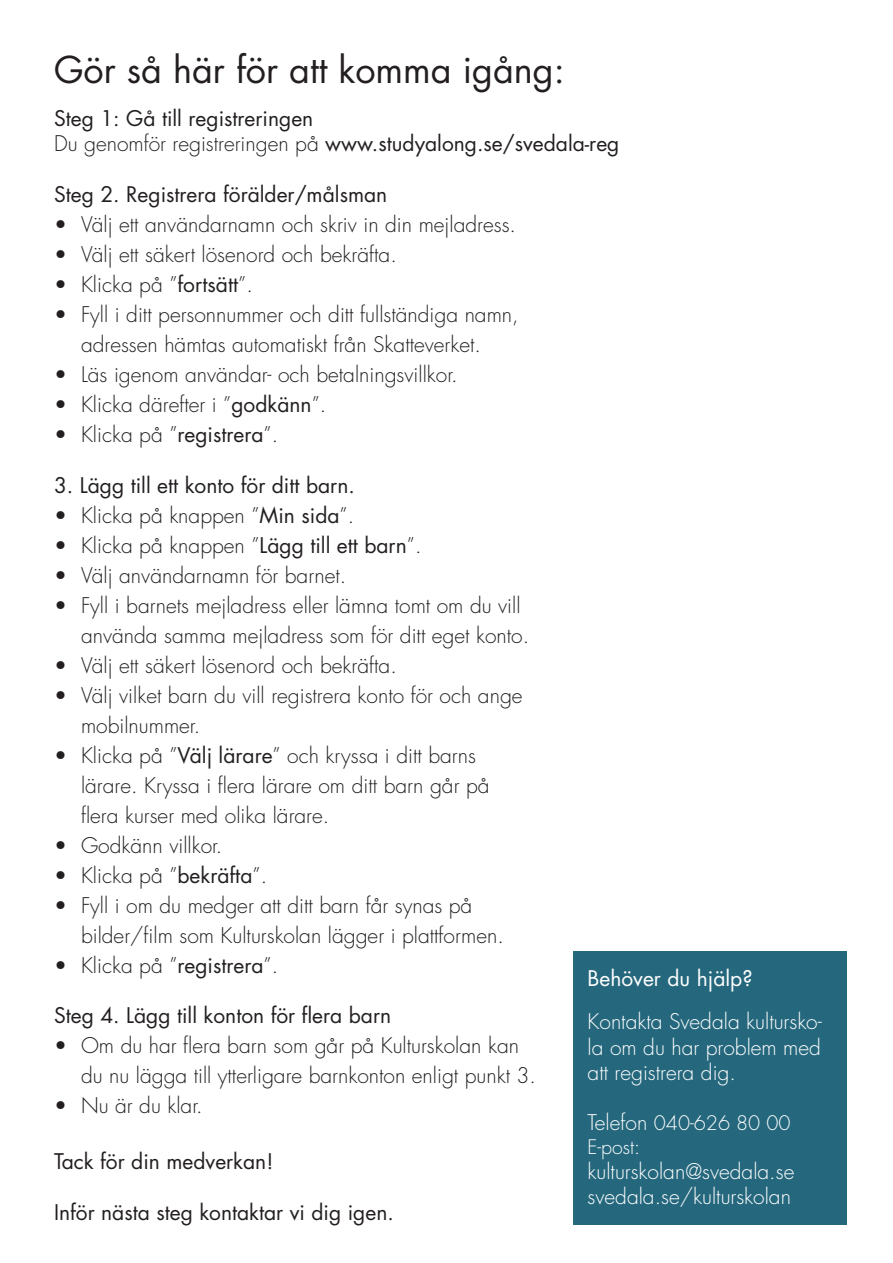
<style>
.page{position:relative;width:893px;height:1263px;background:#fff}
.page>*{position:absolute;margin:0;border:0;box-sizing:border-box;transform-origin:0 0}
.t1{font:36px "Futura Std";color:#231f20}
.t2{font:300 21px/30px "Futura Std";color:#231f20}
.t3{font:21px "Futura Std";color:#231f20}
.t4{font:300 21px/25.2px "Futura Std";color:#fff;text-align:justify}
.t5{font:21px "Futura Std";color:#fff}
.t6{font:300 19.5px/23.4px "Futura Std";color:#fff}
.s1{font-weight:300}
.s2{font-weight:400}
.s3{font-size:21px}
</style>
<div class="page">
<div style="left:574px;top:951px;width:273px;height:273px;background:#25687d"></div>
<p class="t1" style="left:54px;top:47px;width:512px">Gör så här för att komma igång:</p>
<p class="t3" style="left:54px;top:105px;width:261px">Steg 1: Gå till registreringen</p>
<p class="t3" style="left:54px;top:130px;width:567px"><span class="s1">Du genomför registreringen på</span> www.studyalong.se/svedala-reg</p>
<p class="t3" style="left:54px;top:181px;width:335px">Steg 2. Registrera förälder/målsman</p>
<p class="t2" style="left:54px;top:210px;width:464px">• Välj ett användarnamn och skriv in din mejladress.</p>
<p class="t2" style="left:54px;top:240px;width:344px">• Välj ett säkert lösenord och bekräfta.</p>
<p class="t2" style="left:54px;top:270px;width:200px">• Klicka på ”<span class="s2">fortsätt</span>”.</p>
<p class="t2" style="left:54px;top:300px;width:466px;text-align:center">• Fyll i ditt personnummer och ditt fullständiga namn, adressen hämtas automatiskt från Skatteverket.</p>
<p class="t2" style="left:54px;top:360px;width:405px">• Läs igenom användar- och betalningsvillkor.</p>
<p class="t2" style="left:54px;top:390px;width:274px">• Klicka därefter i ”<span class="s2">godkänn</span>”.</p>
<p class="t2" style="left:54px;top:420px;width:226px">• Klicka på ”<span class="s2">registrera</span>”.</p>
<p class="t3" style="left:54px;top:471px;width:302px">3. Lägg till ett konto för ditt barn.</p>
<p class="t2" style="left:54px;top:500px;width:302px">• Klicka på knappen ”<span class="s2">Min sida</span>”.</p>
<p class="t2" style="left:54px;top:530px;width:369px">• Klicka på knappen ”<span class="s2">Lägg till ett barn</span>”.</p>
<p class="t2" style="left:54px;top:560px;width:294px">• Välj användarnamn för barnet.</p>
<p class="t2" style="left:81px;top:590px;width:450px;text-indent:-27px">• Fyll i barnets mejladress eller lämna tomt om du vill använda samma mejladress som för ditt eget konto.</p>
<p class="t2" style="left:54px;top:650px;width:344px">• Välj ett säkert lösenord och bekräfta.</p>
<p class="t2" style="left:81px;top:680px;width:443px;text-indent:-27px">• Välj vilket barn du vill registrera konto för och ange mobilnummer.</p>
<p class="t2" style="left:81px;top:740px;width:410px;text-indent:-27px">• Klicka på ”<span class="s2">Välj lärare</span>” och kryssa i ditt barns lärare. Kryssa i flera lärare om ditt barn går på flera kurser med olika lärare.</p>
<p class="t2" style="left:54px;top:830px;width:170px">• Godkänn villkor.</p>
<p class="t2" style="left:54px;top:860px;width:215px">• Klicka på ”<span class="s2">bekräfta</span>”.</p>
<p class="t2" style="left:81px;top:890px;width:424px;text-indent:-27px">• Fyll i om du medger att ditt barn får synas på bilder/film som Kulturskolan lägger i plattformen.</p>
<p class="t2" style="left:54px;top:950px;width:226px">• Klicka på ”<span class="s2">registrera</span>”.</p>
<p class="t3" style="left:54px;top:1002px;width:339px">Steg 4. Lägg till konton för flera barn</p>
<p class="t2" style="left:81px;top:1031px;width:457px;text-indent:-27px">• Om du har flera barn som går på Kulturskolan kan du nu lägga till ytterligare barnkonton enligt punkt 3.</p>
<p class="t2" style="left:54px;top:1091px;width:150px">• Nu är du klar.</p>
<p class="t3" style="left:54px;top:1148px;width:221px">Tack för din medverkan!</p>
<p class="t3" style="left:54px;top:1199px;width:341px">Inför nästa steg kontaktar vi dig igen.</p>
<p class="t5" style="left:588px;top:965px;width:167px">Behöver du hjälp?</p>
<p class="t4" style="left:588px;top:1010px;width:236px">Kontakta Svedala kultursko&shy;la om du har problem med att registrera dig.</p>
<p class="t6" style="left:588px;top:1112px;width:204px"><span class="s3">Telefon</span> 040-626 80 00<br>E-post:</p>
<p class="t4" style="left:588px;top:1159px;width:208px">kulturskolan@svedala.se</p>
<p class="t4" style="left:588px;top:1184px;width:205px">svedala.se/kulturskolan</p>
</div>
